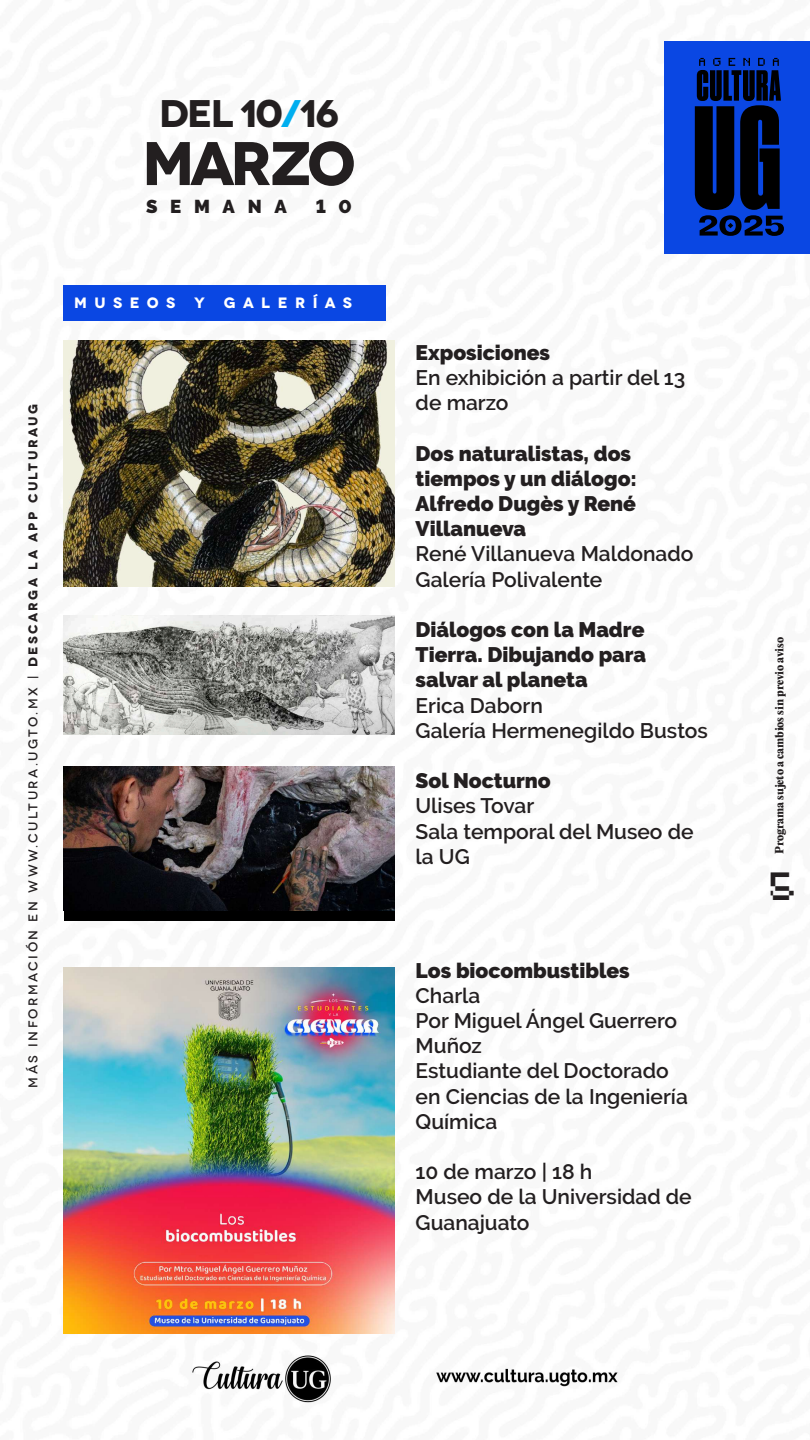
<style>
.page{position:relative;width:810px;height:1440px;background:#fff}
.page>*{position:absolute;margin:0;border:0;box-sizing:border-box;transform-origin:0 0}
.t1{font:700 61.43px "Novecentowide";letter-spacing:-.07em;color:#231f20}
.t2{font:700 38.47px "Novecentowide";letter-spacing:-.05em;color:#231f20}
.t3{font:36.75px "Minecraft";color:#231f20}
.t4{font:600 21px/25.2px "Raleway";color:#231f20}
.t5{font:900 21px/25.2px "Raleway";color:#231f20}
.t6{font:900 18.6px "Raleway";letter-spacing:.68em;color:#231f20}
.t7{font:700 15px "Novecentowide";letter-spacing:.5em;color:#fff}
.t8{font:500 12.75px "Novecentowide";letter-spacing:.19em;color:#231f20}
.t9{font:800 10.5px "PP Editorial New";letter-spacing:-.01em;color:#231f20}
.s1{color:#00aeef}
.s2{font-weight:700}
</style>
<div class="page">
<img style="left:63px;top:253px;width:747px;height:1150px">
<div style="left:64px;top:285px;width:322px;height:36px;background:#0a47e3"></div>
<img style="left:64px;top:340px;width:330px;height:247px">
<img style="left:64px;top:616px;width:330px;height:118px">
<div style="left:64px;top:766px;width:330px;height:154px;background:#000"></div>
<img style="left:64px;top:766px;width:330px;height:145px">
<img style="left:64px;top:967px;width:330px;height:367px">
<div style="left:664px;top:41px;width:146px;height:212px;background:#0a47e3"></div>
<svg style="left:695px;top:58px;width:89px;height:178px"></svg>
<h2 class="t2" style="left:159px;top:89px;width:181px">DEL 10<span class="s1">/</span>16</h2>
<h1 class="t1" style="left:142px;top:125px;width:215px">MARZO</h1>
<p class="t6" style="left:146px;top:195px;width:142px">SEMANA</p>
<p class="t6" style="left:316px;top:195px;width:38px">1 0</p>
<p class="t7" style="left:74px;top:294px;width:103px">MUSEOS</p>
<p class="t7" style="left:194px;top:294px;width:159px">Y GALERÍAS</p>
<p class="t8" style="left:25px;top:1087px;width:685px;rotate:-90deg">Más información en www.cultura.ugto.mx | <span class="s2">DESCARGA LA APP CULTURAUG</span></p>
<p class="t5" style="left:416px;top:340px;width:136px">Exposiciones</p>
<p class="t4" style="left:416px;top:365px;width:271px">En exhibición a partir del 13 de marzo</p>
<p class="t5" style="left:416px;top:441px;width:223px">Dos naturalistas, dos tiempos y un diálogo:<br>Alfredo Dugès y René<br>Villanueva</p>
<p class="t4" style="left:416px;top:541px;width:279px">René Villanueva Maldonado<br>Galería Polivalente</p>
<p class="t5" style="left:416px;top:617px;width:232px;text-align:justify">Diálogos con la Madre Tierra. Dibujando para salvar al planeta</p>
<p class="t4" style="left:416px;top:693px;width:294px">Erica Daborn<br>Galería Hermenegildo Bustos</p>
<p class="t5" style="left:416px;top:768px;width:137px">Sol Nocturno</p>
<p class="t4" style="left:416px;top:793px;width:280px">Ulises Tovar<br>Sala temporal del Museo de la UG</p>
<p class="t5" style="left:416px;top:958px;width:216px">Los biocombustibles</p>
<p class="t4" style="left:416px;top:983px;width:274px">Charla<br>Por Miguel Ángel Guerrero<br>Muñoz<br>Estudiante del Doctorado en Ciencias de la Ingeniería<br>Química</p>
<p class="t4" style="left:416px;top:1159px;width:278px">10 de marzo | 18 h<br>Museo de la Universidad de<br>Guanajuato</p>
<p class="t9" style="left:772px;top:854px;width:219px;rotate:-90deg">Programa sujeto a cambios sin previo aviso</p>
<h3 class="t3" style="left:771px;top:873px;width:27px">5</h3>
</div>
